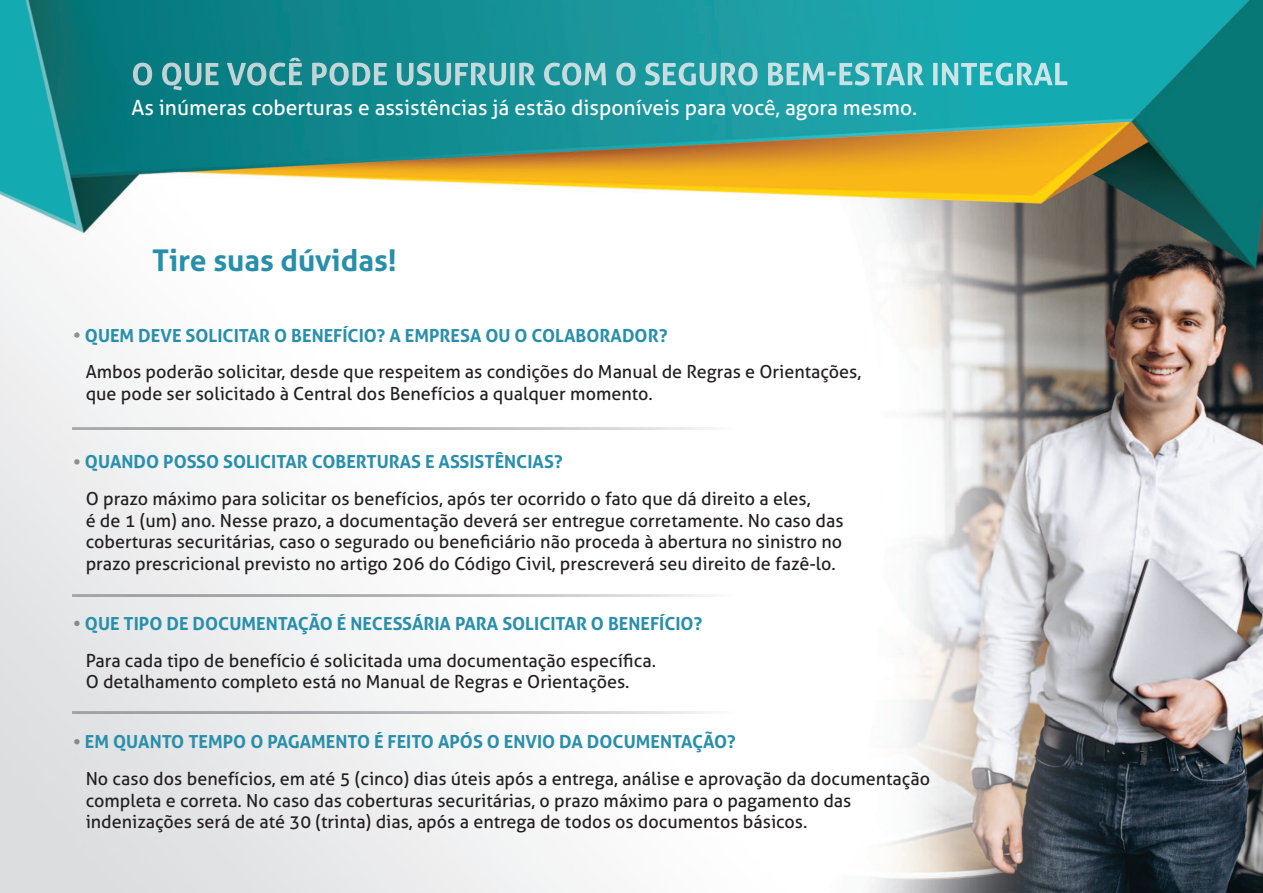
<style>
.page{position:relative;width:1263px;height:893px;background:#fff}
.page>*{position:absolute;margin:0;border:0;box-sizing:border-box;transform-origin:0 0}
.t1{font:700 30px "Aller";color:#288fab}
.t2{font:21px "Aller";color:#fff}
.t3{font:18px/21.6px "Aller";color:#231f20}
.t4{font:700 18px "Aller";color:#288fab}
</style>
<div class="page">
<img style="left:0;top:0;width:1263px;height:893px">
<img style="left:133px;top:58px;width:169px;height:32px">
<svg style="left:74px;top:332px;width:6px;height:6px"></svg>
<svg style="left:74px;top:459px;width:6px;height:6px"></svg>
<svg style="left:74px;top:621px;width:6px;height:5px"></svg>
<svg style="left:74px;top:739px;width:6px;height:5px"></svg>
<img style="left:73px;top:428px;width:664px;height:2px">
<img style="left:73px;top:594px;width:664px;height:2px">
<img style="left:73px;top:711px;width:664px;height:2px">
<p class="t2" style="left:131px;top:95px;width:787px">As inúmeras coberturas e assistências já estão disponíveis para você, agora mesmo.</p>
<h1 class="t1" style="left:152px;top:242px;width:246px">Tire suas dúvidas!</h1>
<p class="t4" style="left:85px;top:324px;width:584px">QUEM DEVE SOLICITAR O BENEFÍCIO? A EMPRESA OU O COLABORADOR?</p>
<p class="t3" style="left:86px;top:361px;width:777px">Ambos poderão solicitar, desde que respeitem as condições do Manual de Regras e Orientações, que pode ser solicitado à Central dos Benefícios a qualquer momento.</p>
<p class="t4" style="left:85px;top:451px;width:479px">QUANDO POSSO SOLICITAR COBERTURAS E ASSISTÊNCIAS?</p>
<p class="t3" style="left:86px;top:488px;width:759px">O prazo máximo para solicitar os benefícios, após ter ocorrido o fato que dá direito a eles,<br>é de 1 (um) ano. Nesse prazo, a documentação deverá ser entregue corretamente. No caso das coberturas securitárias, caso o segurado ou beneficiário não proceda à abertura no sinistro no prazo prescricional previsto no artigo 206 do Código Civil, prescreverá seu direito de fazê-lo.</p>
<p class="t4" style="left:85px;top:612px;width:619px">QUE TIPO DE DOCUMENTAÇÃO É NECESSÁRIA PARA SOLICITAR O BENEFÍCIO?</p>
<p class="t3" style="left:86px;top:649px;width:572px">Para cada tipo de benefício é solicitada uma documentação específica.<br>O detalhamento completo está no Manual de Regras e Orientações.</p>
<p class="t4" style="left:85px;top:731px;width:652px">EM QUANTO TEMPO O PAGAMENTO É FEITO APÓS O ENVIO DA DOCUMENTAÇÃO?</p>
<p class="t3" style="left:86px;top:768px;width:846px">No caso dos benefícios, em até 5 (cinco) dias úteis após a entrega, análise e aprovação da documentação completa e correta. No caso das coberturas securitárias, o prazo máximo para o pagamento das indenizações será de até 30 (trinta) dias, após a entrega de todos os documentos básicos.</p>
</div>
